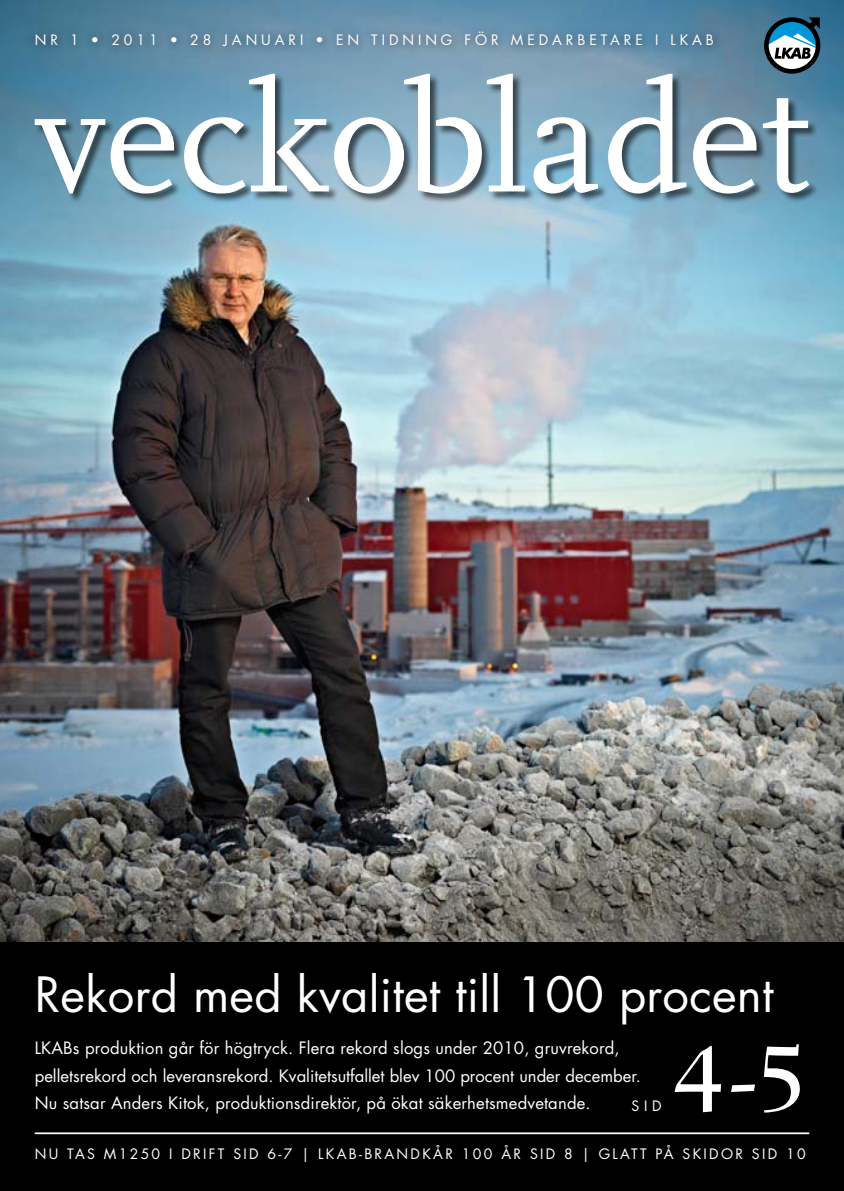
<style>
.page{position:relative;width:844px;height:1191px;background:#fff}
.page>*{position:absolute;margin:0;border:0;box-sizing:border-box;transform-origin:0 0}
.t1{font:500 99.75px "Fairfield LT Std";color:#fff}
.t2{font:47.25px "Futura Std";letter-spacing:.005em;color:#fff}
.t3{font:16.62px/27.1px "Futura Std";letter-spacing:.01em;color:#fff}
.t4{font:14px "Futura Std";letter-spacing:.165em;color:#fff}
.t5{font:14px "Futura Std";letter-spacing:.28em;color:#fff}
</style>
<div class="page">
<img style="left:0;top:0;width:843px;height:943px">
<div style="left:34px;top:73px;width:785px;height:131px;background:#000;opacity:.6"></div>
<svg style="left:35px;top:74px;width:774px;height:119px"></svg>
<div style="left:0;top:943px;width:843px;height:248px;background:#000"></div>
<hr style="left:35px;top:1132px;width:774px;height:2px;background:#fff">
<svg style="left:766px;top:17px;width:54px;height:55px"></svg>
<div style="left:763px;top:17px;width:57px;height:57px;border:5px solid #000;border-radius:50%"></div>
<div style="left:27px;top:24px;width:696px;height:32px;background:#000;opacity:.6"></div>
<p class="t5" style="left:35px;top:31px;width:680px">NR 1 • 2011 • 28 JANUARI • EN TIDNING FÖR MEDARBETARE I LKAB</p>
<h2 class="t2" style="left:35px;top:964px;width:740px">Rekord med kvalitet till 100 procent</h2>
<p class="t3" style="left:35px;top:1035px;width:607px">LKABs produktion går för högtryck. Flera rekord slogs under 2010, gruvrekord, pelletsrekord och leveransrekord. Kvalitetsutfallet blev 100 procent under december.<br>Nu satsar Anders Kitok, produktionsdirektör, på ökat säkerhetsmedvetande.</p>
<h1 class="t1" style="left:670px;top:1020px;width:140px">4-5</h1>
<p class="t5" style="left:631px;top:1097px;width:30px">SI D</p>
<p class="t4" style="left:35px;top:1145px;width:208px">Nu tas M1250 i drift SID</p>
<p class="t4" style="left:267px;top:1145px;width:272px">6-7 | LKAB-b ran dkår 100 år SID</p>
<p class="t4" style="left:564px;top:1145px;width:197px">8 | Glatt på sk idor SID</p>
<p class="t5" style="left:786px;top:1145px;width:21px">10</p>
</div>
